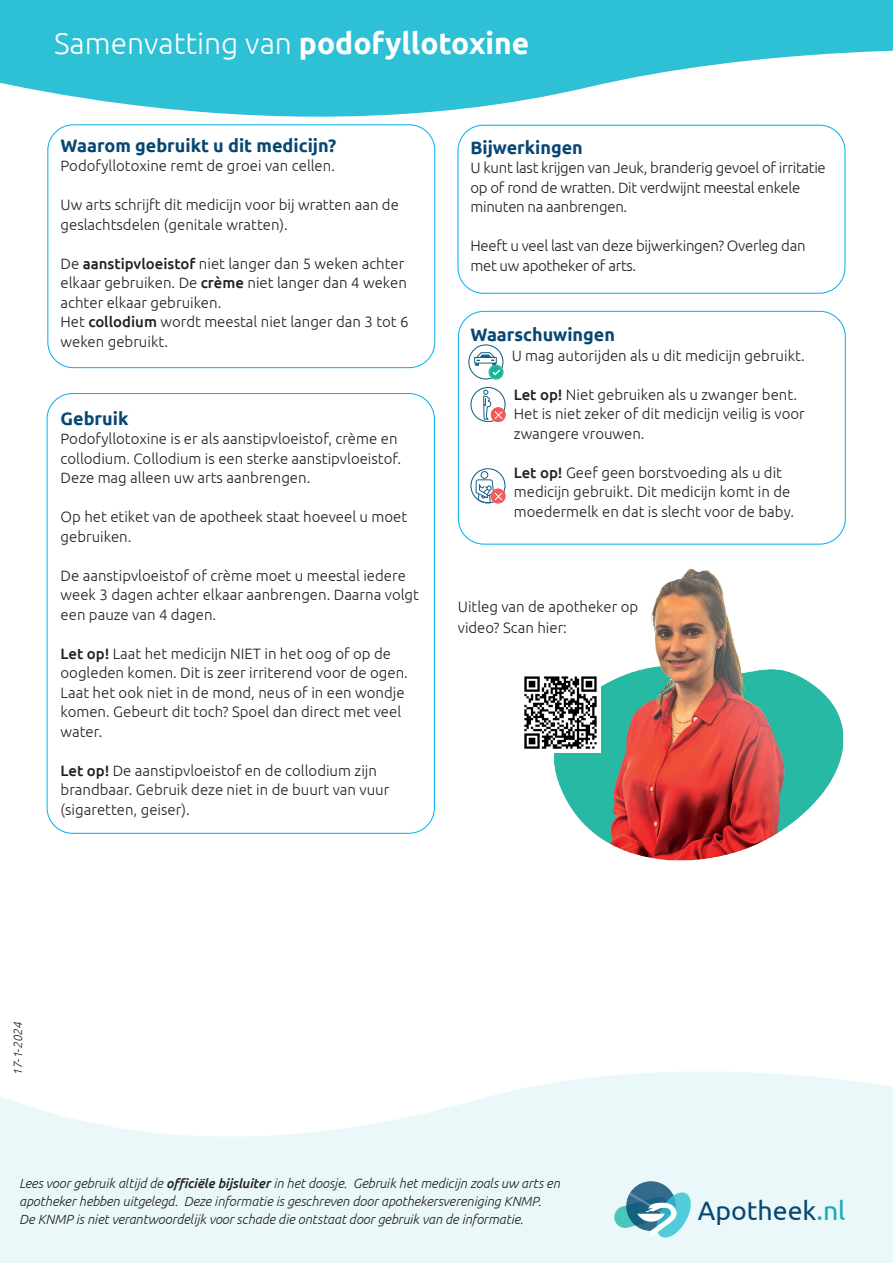
<style>
.page{position:relative;width:893px;height:1263px;background:#fff}
.page>*{position:absolute;margin:0;border:0;box-sizing:border-box;transform-origin:0 0}
.t1{font:300 30px "Ubuntu";color:#fff}
.t2{font:26.7px "Ubuntu";color:#074771}
.t3{font:700 18px "Ubuntu";color:#074772}
.t4{font:300 15px/19.5px "Ubuntu";color:#231f20}
.t5{font:300 15px/19.5px "Ubuntu";letter-spacing:-.02em;color:#231f20}
.t6{font:italic 300 13.35px/18px "Ubuntu";letter-spacing:-.005em;color:#231f20}
.t7{font:italic 300 12px "Ubuntu";color:#231f20}
.s1{font-weight:700}
.s2{font-weight:500}
.s3{color:#17aab8}
</style>
<div class="page">
<svg style="left:0;top:1071px;width:893px;height:192px;fill:#eaf8fa"></svg>
<svg style="left:0;top:0;width:893px;height:165px;fill:#2ec0d4"></svg>
<svg style="left:626px;top:1181px;width:50px;height:50px"></svg>
<svg style="left:614px;top:1192px;width:77px;height:45px;background:#81becb"></svg>
<div style="left:458px;top:311px;width:387px;height:233px;border:1px solid #00aeef;border-radius:26px"></div>
<div style="left:458px;top:125px;width:387px;height:168px;background:#fff;border-radius:26px"></div>
<div style="left:458px;top:125px;width:387px;height:168px;border:1px solid #00aeef;border-radius:26px"></div>
<div style="left:48px;top:125px;width:387px;height:243px;background:#fff;border-radius:26px"></div>
<div style="left:48px;top:125px;width:387px;height:243px;border:1px solid #00aeef;border-radius:26px"></div>
<svg style="left:468px;top:344px;width:35px;height:35px"></svg>
<svg style="left:470px;top:387px;width:35px;height:35px"></svg>
<svg style="left:470px;top:468px;width:35px;height:35px"></svg>
<img style="left:554px;top:568px;width:290px;height:293px">
<img style="left:524px;top:672px;width:76px;height:80px">
<h1 class="t1" style="left:54px;top:25px;width:477px">Samenvatting van <span class="s1">podofyllotoxine</span></h1>
<p class="t3" style="left:61px;top:134px;width:277px">Waarom gebruikt u dit medicijn?</p>
<p class="t4" style="left:61px;top:156px;width:276px">Podofyllotoxine remt de groei van cellen.</p>
<p class="t4" style="left:61px;top:195px;width:340px">Uw arts schrijft dit medicijn voor bij wratten aan de geslachtsdelen (genitale wratten).</p>
<p class="t4" style="left:61px;top:253px;width:350px">De <span class="s2">aanstipvloeistof</span> niet langer dan 5 weken achter elkaar gebruiken. De <span class="s2">crème</span> niet langer dan 4 weken achter elkaar gebruiken.<br>Het <span class="s2">collodium</span> wordt meestal niet langer dan 3 tot 6 weken gebruikt.</p>
<p class="t3" style="left:61px;top:407px;width:69px">Gebruik</p>
<p class="t4" style="left:61px;top:429px;width:342px">Podofyllotoxine is er als aanstipvloeistof, crème en collodium. Collodium is een sterke aanstipvloeistof.<br>Deze mag alleen uw arts aanbrengen.</p>
<p class="t4" style="left:61px;top:507px;width:348px">Op het etiket van de apotheek staat hoeveel u moet gebruiken.</p>
<p class="t4" style="left:61px;top:565px;width:360px">De aanstipvloeistof of crème moet u meestal iedere week 3 dagen achter elkaar aanbrengen. Daarna volgt een pauze van 4 dagen.</p>
<p class="t4" style="left:61px;top:643px;width:349px"><span class="s2">Let op!</span> Laat het medicijn NIET in het oog of op de oogleden komen. Dit is zeer irriterend voor de ogen.<br>Laat het ook niet in de mond, neus of in een wondje komen. Gebeurt dit toch? Spoel dan direct met veel water.</p>
<p class="t4" style="left:61px;top:760px;width:330px"><span class="s2">Let op!</span> De aanstipvloeistof en de collodium zijn brandbaar. Gebruik deze niet in de buurt van vuur (sigaretten, geiser).</p>
<p class="t3" style="left:470px;top:136px;width:114px">Bijwerkingen</p>
<p class="t5" style="left:470px;top:158px;width:357px">U kunt last krijgen van Jeuk, branderig gevoel of irritatie op of rond de wratten. Dit verdwijnt meestal enkele minuten na aanbrengen.</p>
<p class="t5" style="left:470px;top:236px;width:337px">Heeft u veel last van deze bijwerkingen? Overleg dan met uw apotheker of arts.</p>
<p class="t3" style="left:470px;top:324px;width:146px">Waarschuwingen</p>
<p class="t4" style="left:512px;top:345px;width:295px">U mag autorijden als u dit medicijn gebruikt.</p>
<p class="t4" style="left:514px;top:384px;width:292px"><span class="s2">Let op!</span> Niet gebruiken als u zwanger bent.<br>Het is niet zeker of dit medicijn veilig is voor zwangere vrouwen.</p>
<p class="t4" style="left:514px;top:462px;width:282px"><span class="s2">Let op!</span> Geef geen borstvoeding als u dit medicijn gebruikt. Dit medicijn komt in de moedermelk en dat is slecht voor de baby.</p>
<p class="t4" style="left:458px;top:596px;width:182px;line-height:21px">Uitleg van de apotheker op video? Scan hier:</p>
<p class="t7" style="left:11px;top:1076px;width:56px;rotate:-90deg">17-1-2024</p>
<p class="t6" style="left:19px;top:1174px;width:542px">Lees voor gebruik altijd de <span class="s2">officiële bijsluiter</span> in het doosje. Gebruik het medicijn zoals uw arts en apotheker hebben uitgelegd. Deze informatie is geschreven door apothekersvereniging KNMP.<br>De KNMP is niet verantwoordelijk voor schade die ontstaat door gebruik van de informatie.</p>
<h2 class="t2" style="left:698px;top:1194px;width:149px">Apotheek<span class="s3">.nl</span></h2>
</div>
